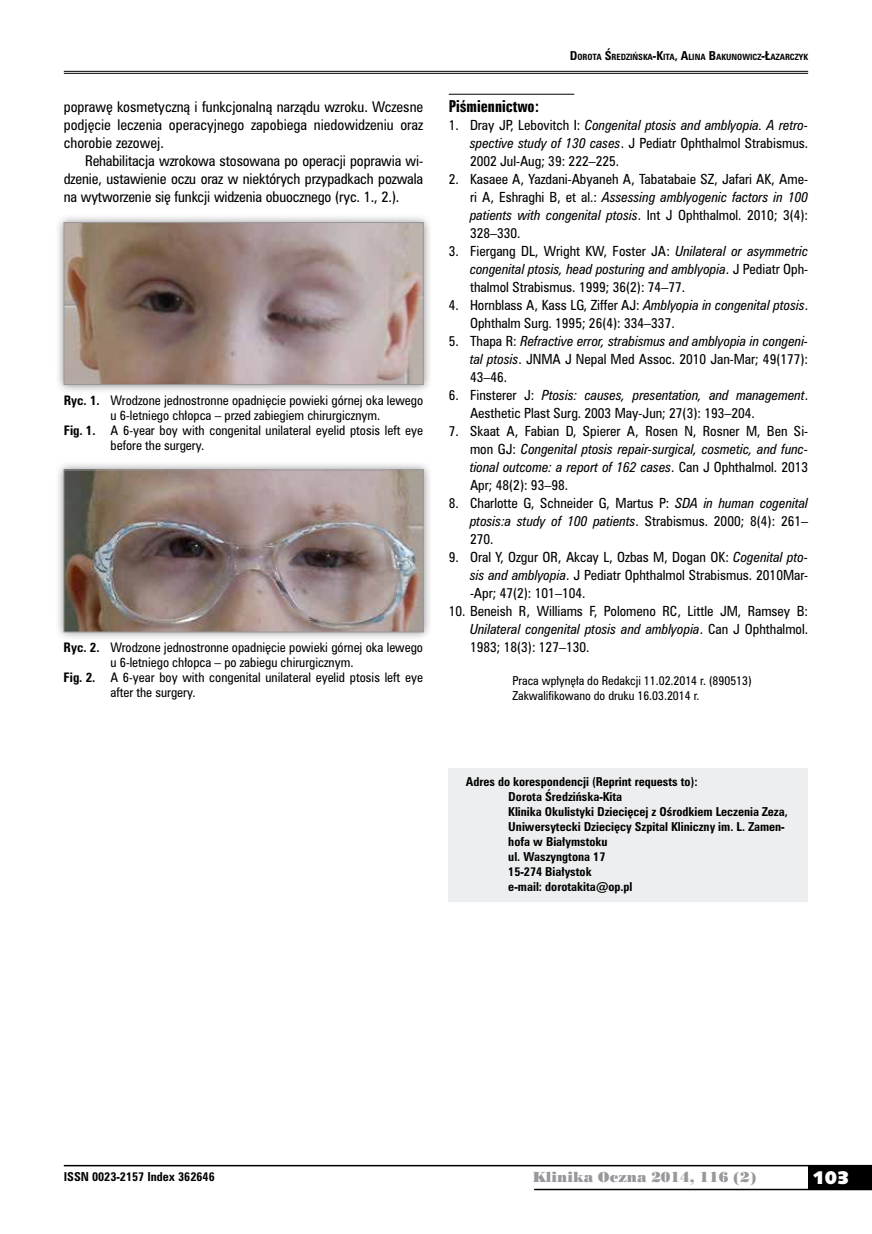
<style>
.page{position:relative;width:872px;height:1234px;background:#fff}
.page>*{position:absolute;margin:0;border:0;box-sizing:border-box;transform-origin:0 0}
.t1{font:18px "Humanst 531 U Blk PL";color:#fff}
.t2{font:15px "Zurich Bd X Cn PL";color:#000}
.t3{font:13.5px/18px "Zurich Cn PL";letter-spacing:-.005em;color:#000;text-align:justify}
.t4{font:13.5px "Poster Bodoni PL";color:#98989c}
.t5{font:12.75px/18px "Zurich Cn PL";color:#000;text-align:justify}
.t6{font:italic 12.75px/18px "Zurich Cn PL";color:#000;text-align:justify}
.t7{font:12px "Zurich Cn PL";color:#000}
.t8{font:700 11.25px/15px "Zurich Cn PL";color:#000}
.t9{font:11.25px/15px "Zurich Cn PL";color:#000}
.t10{font:700 7.8px "Zurich Cn PL";color:#000}
.s1{font-weight:700}
.s2{font-size:11.25px}
.s3{font-style:italic}
.s4{font-style:normal}
</style>
<div class="page">
<div style="left:808px;top:1165px;width:64px;height:24px;background:#000"></div>
<hr style="left:64px;top:1164px;width:808px;height:2px;background:#000">
<hr style="left:534px;top:1188px;width:338px;height:1px;background:#000">
<hr style="left:64px;top:71px;width:744px;height:1px;background:#000">
<hr style="left:64px;top:73px;width:744px;height:1px;background:#000">
<hr style="left:449px;top:94px;width:125px;height:1px;background:#000">
<div style="left:55px;top:213px;width:377px;height:181px;background:#000;opacity:.45"></div>
<img style="left:66px;top:224px;width:355px;height:158px">
<div style="left:64px;top:222px;width:359px;height:162px;border:1px solid #98989c"></div>
<div style="left:55px;top:460px;width:377px;height:181px;background:#000;opacity:.45"></div>
<img style="left:66px;top:471px;width:355px;height:159px">
<div style="left:64px;top:469px;width:359px;height:163px;border:1px solid #98989c"></div>
<div style="left:449px;top:768px;width:359px;height:133px;background:#edeeef"></div>
<p class="t3" style="left:64px;top:97px;width:361px">poprawę kosmetyczną i funkcjonalną narządu wzroku. Wczesne podjęcie leczenia operacyjnego zapobiega niedowidzeniu oraz chorobie zezowej.</p>
<p class="t3" style="left:64px;top:151px;width:361px;text-indent:21px">Rehabilitacja wzrokowa stosowana po operacji poprawia wi&shy;dzenie, ustawienie oczu oraz w niektórych przypadkach pozwala na wytworzenie się funkcji widzenia obuocznego (ryc. 1., 2.).</p>
<p class="t7" style="left:64px;top:392px;width:361px"><span class="s1">Ryc. 1.</span> Wrodzone jednostronne opadnięcie powieki górnej oka lewego</p>
<p class="t7" style="left:111px;top:407px;width:271px">u 6-letniego chłopca – przed zabiegiem chirurgicznym.</p>
<p class="t7" style="left:64px;top:422px;width:361px"><span class="s1">Fig. 1.</span> A 6-year boy with congenital unilateral eyelid ptosis left eye</p>
<p class="t7" style="left:111px;top:437px;width:95px">before the surgery.</p>
<p class="t7" style="left:64px;top:639px;width:361px"><span class="s1">Ryc. 2.</span> Wrodzone jednostronne opadnięcie powieki górnej oka lewego</p>
<p class="t7" style="left:110px;top:654px;width:245px">u 6-letniego chłopca – po zabiegu chirurgicznym.</p>
<p class="t7" style="left:64px;top:669px;width:361px"><span class="s1">Fig. 2.</span> A 6-year boy with congenital unilateral eyelid ptosis left eye</p>
<p class="t7" style="left:110px;top:684px;width:87px">after the surgery.</p>
<p class="t10" style="left:570px;top:52px;width:240px"><span class="s2">D</span>OROTA <span class="s2">Ś</span>REDZIŃSKA<span class="s2">-K</span>ITA<span class="s2">, A</span>LINA <span class="s2">B</span>AKUNOWICZ<span class="s2">-Ł</span>AZARCZYK</p>
<p class="t2" style="left:449px;top:96px;width:92px">Piśmiennictwo:</p>
<p class="t5" style="left:470px;top:115px;width:340px;text-indent:-21px">1. Dray JP, Lebovitch I: <span class="s3">Congenital ptosis and amblyopia. A retro&shy;spective study of 130 cases</span>. J Pediatr Ophthalmol Strabismus.<br>2002 Jul-Aug; 39: 222–225.</p>
<p class="t5" style="left:470px;top:169px;width:340px;text-indent:-21px">2. Kasaee A, Yazdani-Abyaneh A, Tabatabaie SZ, Jafari AK, Ame&shy;ri A, Eshraghi B, et al.: <span class="s3">Assessing amblyogenic factors in 100 patients with congenital ptosis</span>. Int J Ophthalmol. 2010; 3(4):<br>328–330.</p>
<p class="t5" style="left:470px;top:241px;width:340px;text-indent:-21px">3. Fiergang DL, Wright KW, Foster JA: <span class="s3">Unilateral or asymmetric congenital ptosis, head posturing and amblyopia</span>. J Pediatr Oph&shy;thalmol Strabismus. 1999; 36(2): 74–77.</p>
<p class="t5" style="left:470px;top:295px;width:340px;text-indent:-21px">4. Hornblass A, Kass LG, Ziffer AJ: <span class="s3">Amblyopia in congenital ptosis</span>.<br>Ophthalm Surg. 1995; 26(4): 334–337.</p>
<p class="t6" style="left:470px;top:331px;width:340px;text-indent:-21px"><span class="s4">5. Thapa R:</span> Refractive error, strabismus and amblyopia in congeni&shy;tal ptosis<span class="s4">. JNMA J Nepal Med Assoc. 2010 Jan-Mar; 49(177):<br>43–46.</span></p>
<p class="t5" style="left:470px;top:385px;width:340px;text-indent:-21px">6. Finsterer J: <span class="s3">Ptosis: causes, presentation, and management</span>.<br>Aesthetic Plast Surg. 2003 May-Jun; 27(3): 193–204.</p>
<p class="t5" style="left:470px;top:422px;width:340px;text-indent:-21px">7. Skaat A, Fabian D, Spierer A, Rosen N, Rosner M, Ben Si&shy;mon GJ: <span class="s3">Congenital ptosis repair-surgical, cosmetic, and func&shy;tional outcome: a report of 162 cases</span>. Can J Ophthalmol. 2013<br>Apr; 48(2): 93–98.</p>
<p class="t5" style="left:470px;top:494px;width:340px;text-indent:-21px">8. Charlotte G, Schneider G, Martus P: <span class="s3">SDA in human cogenital ptosis:a study of 100 patients</span>. Strabismus. 2000; 8(4): 261– 270.</p>
<p class="t5" style="left:470px;top:548px;width:340px;text-indent:-21px">9. Oral Y, Ozgur OR, Akcay L, Ozbas M, Dogan OK: <span class="s3">Cogenital pto&shy;sis and amblyopia</span>. J Pediatr Ophthalmol Strabismus. 2010Mar--Apr; 47(2): 101–104.</p>
<p class="t5" style="left:470px;top:602px;width:340px;text-indent:-21px">10. Beneish R, Williams F, Polomeno RC, Little JM, Ramsey B:<br><span class="s3">Unilateral congenital ptosis and amblyopia</span>. Can J Ophthalmol.<br>1983; 18(3): 127–130.</p>
<p class="t9" style="left:512px;top:673px;width:241px">Praca wpłynęła do Redakcji 11.02.2014 r. (890513)<br>Zakwalifikowano do druku 16.03.2014 r.</p>
<p class="t8" style="left:508px;top:773px;width:281px;text-indent:-43px">Adres do korespondencji (Reprint requests to):<br>Dorota Średzińska-Kita<br>Klinika Okulistyki Dziecięcej z Ośrodkiem Leczenia Zeza, Uniwersytecki Dziecięcy Szpital Kliniczny im. L. Zamen&shy;hofa w Białymstoku<br>ul. Waszyngtona 17<br>15-274 Białystok<br>e-mail: dorotakita@op.pl</p>
<p class="t8" style="left:64px;top:1168px;width:152px">ISSN 0023-2157 Index 362646</p>
<p class="t4" style="left:532px;top:1168px;width:225px">Klinika Oczna 2014, 116 (2)</p>
<h1 class="t1" style="left:812px;top:1165px;width:38px">103</h1>
</div>
